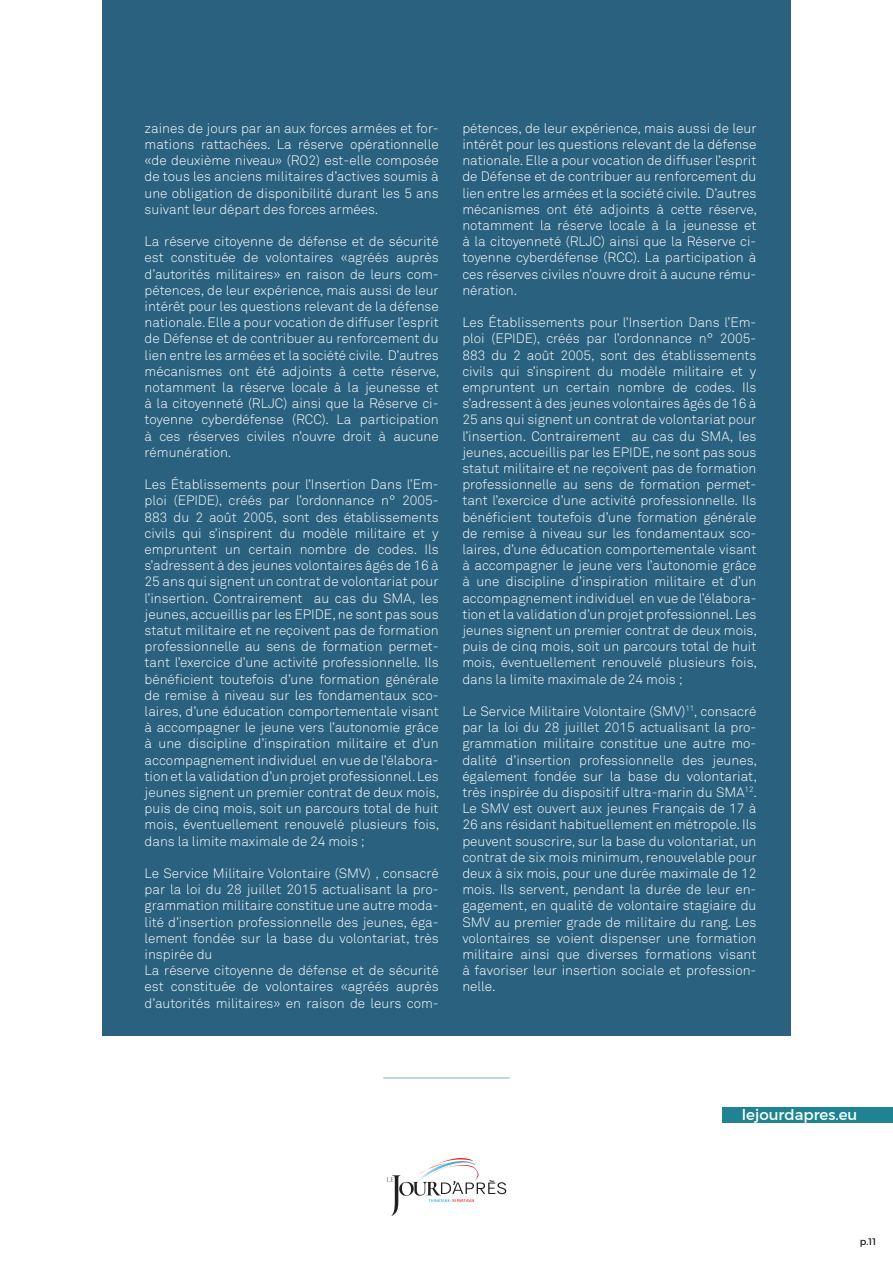
<style>
.page{position:relative;width:893px;height:1263px;background:#fff}
.page>*{position:absolute;margin:0;border:0;box-sizing:border-box;transform-origin:0 0}
.t1{font:15px "Montserrat";color:#fff}
.t2{font:13.5px/16.2px "Akkurat Light Pro";color:#fff;text-align:justify}
.t3{font:9.75px "Montserrat";color:#231f20}
</style>
<div class="page">
<div style="left:723px;top:1107px;width:170px;height:16px;background:#208391"></div>
<svg style="left:387px;top:1156px;width:119px;height:60px"></svg>
<div style="left:102px;top:0;width:689px;height:1036px;background:#29617e"></div>
<hr style="left:383px;top:1077px;width:127px;height:2px;background:#208391">
<p class="t2" style="left:145px;top:120px;width:296px">zaines de jours par an aux forces armées et for&shy;mations rattachées. La réserve opérationnelle «de deuxième niveau» (RO2) est-elle composée de tous les anciens militaires d’actives soumis à une obligation de disponibilité durant les 5 ans suivant leur départ des forces armées.</p>
<p class="t2" style="left:145px;top:234px;width:296px">La réserve citoyenne de défense et de sécurité est constituée de volontaires «agréés auprès d’autorités militaires» en raison de leurs com&shy;pétences, de leur expérience, mais aussi de leur intérêt pour les questions relevant de la défense nationale. Elle a pour vocation de diffuser l’esprit de Défense et de contribuer au renforcement du lien entre les armées et la société civile. D’autres mécanismes ont été adjoints à cette réserve, notamment la réserve locale à la jeunesse et à la citoyenneté (RLJC) ainsi que la Réserve ci&shy;toyenne cyberdéfense (RCC). La participation à ces réserves civiles n’ouvre droit à aucune rémunération.</p>
<p class="t2" style="left:145px;top:477px;width:296px">Les Établissements pour l’Insertion Dans l’Em&shy;ploi (EPIDE), créés par l’ordonnance n° 2005- 883 du 2 août 2005, sont des établissements civils qui s’inspirent du modèle militaire et y empruntent un certain nombre de codes. Ils s’adressent à des jeunes volontaires âgés de 16 à 25 ans qui signent un contrat de volontariat pour l’insertion. Contrairement au cas du SMA, les jeunes, accueillis par les EPIDE, ne sont pas sous statut militaire et ne reçoivent pas de formation professionnelle au sens de formation permet&shy;tant l’exercice d’une activité professionnelle. Ils bénéficient toutefois d’une formation générale de remise à niveau sur les fondamentaux sco&shy;laires, d’une éducation comportementale visant à accompagner le jeune vers l’autonomie grâce à une discipline d’inspiration militaire et d’un accompagnement individuel en vue de l’élabora&shy;tion et la validation d’un projet professionnel. Les jeunes signent un premier contrat de deux mois, puis de cinq mois, soit un parcours total de huit mois, éventuellement renouvelé plusieurs fois, dans la limite maximale de 24 mois ;</p>
<p class="t2" style="left:145px;top:865px;width:296px;text-align:left">Le Service Militaire Volontaire (SMV) , consacré par la loi du 28 juillet 2015 actualisant la pro&shy;grammation militaire constitue une autre moda&shy;lité d’insertion professionnelle des jeunes, éga&shy;lement fondée sur la base du volontariat, très inspirée du<br>La réserve citoyenne de défense et de sécurité est constituée de volontaires «agréés auprès d’autorités militaires» en raison de leurs com-</p>
<p class="t2" style="left:462px;top:120px;width:296px">pétences, de leur expérience, mais aussi de leur intérêt pour les questions relevant de la défense nationale. Elle a pour vocation de diffuser l’esprit de Défense et de contribuer au renforcement du lien entre les armées et la société civile. D’autres mécanismes ont été adjoints à cette réserve, notamment la réserve locale à la jeunesse et à la citoyenneté (RLJC) ainsi que la Réserve ci&shy;toyenne cyberdéfense (RCC). La participation à ces réserves civiles n’ouvre droit à aucune rému&shy;nération.</p>
<p class="t2" style="left:462px;top:315px;width:296px">Les Établissements pour l’Insertion Dans l’Em&shy;ploi (EPIDE), créés par l’ordonnance n° 2005- 883 du 2 août 2005, sont des établissements civils qui s’inspirent du modèle militaire et y empruntent un certain nombre de codes. Ils s’adressent à des jeunes volontaires âgés de 16 à 25 ans qui signent un contrat de volontariat pour l’insertion. Contrairement au cas du SMA, les jeunes, accueillis par les EPIDE, ne sont pas sous statut militaire et ne reçoivent pas de formation professionnelle au sens de formation permet&shy;tant l’exercice d’une activité professionnelle. Ils bénéficient toutefois d’une formation générale de remise à niveau sur les fondamentaux sco&shy;laires, d’une éducation comportementale visant à accompagner le jeune vers l’autonomie grâce à une discipline d’inspiration militaire et d’un accompagnement individuel en vue de l’élabora&shy;tion et la validation d’un projet professionnel. Les jeunes signent un premier contrat de deux mois, puis de cinq mois, soit un parcours total de huit mois, éventuellement renouvelé plusieurs fois, dans la limite maximale de 24 mois ;</p>
<p class="t2" style="left:462px;top:703px;width:296px">Le Service Militaire Volontaire (SMV)<sup>11</sup>, consacré par la loi du 28 juillet 2015 actualisant la pro&shy;grammation militaire constitue une autre mo&shy;dalité d’insertion professionnelle des jeunes, également fondée sur la base du volontariat, très inspirée du dispositif ultra-marin du SMA<sup>12</sup>.<br>Le SMV est ouvert aux jeunes Français de 17 à 26 ans résidant habituellement en métropole. Ils peuvent souscrire, sur la base du volontariat, un contrat de six mois minimum, renouvelable pour deux à six mois, pour une durée maximale de 12 mois. Ils servent, pendant la durée de leur en&shy;gagement, en qualité de volontaire stagiaire du SMV au premier grade de militaire du rang. Les volontaires se voient dispenser une formation militaire ainsi que diverses formations visant à favoriser leur insertion sociale et profession&shy;nelle.</p>
<p class="t1" style="left:742px;top:1105px;width:117px">lejourdapres.eu</p>
<p class="t3" style="left:860px;top:1235px;width:18px">p.11</p>
</div>
